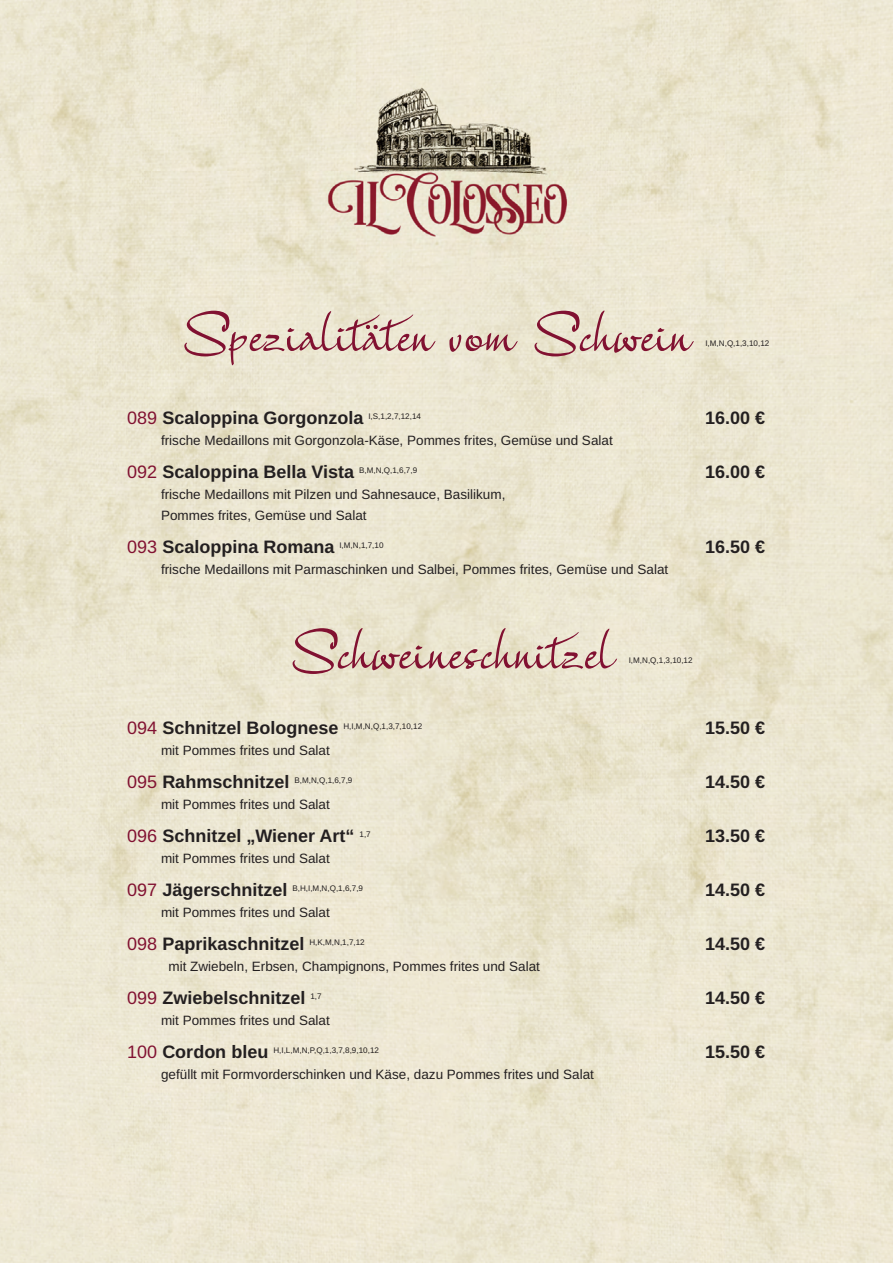
<style>
.page{position:relative;width:893px;height:1263px;background:#fff}
.page>*{position:absolute;margin:0;border:0;box-sizing:border-box;transform-origin:0 0}
.t1{font:900 54px "Genial";color:#811131}
.t2{font:700 18px "Arimo";color:#231f20}
.t3{font:13.5px/21px "Arimo";color:#231f20}
.t4{font:8.1px "Arimo";color:#231f20}
.s1{font-weight:400;color:#811131}
.s2{font-size:18px;color:#811131}
.s3{font-weight:700;font-size:18px}
</style>
<div class="page">
<img style="left:0;top:0;width:893px;height:1263px">
<h1 class="t1" style="left:179px;top:310px;width:512px">Spezialitäten vom Schwein</h1>
<p class="t4" style="left:705px;top:338px;width:65px">I,M,N,Q,1,3,10,12</p>
<h2 class="t2" style="left:127px;top:407px;width:295px"><span class="s1">089</span> Scaloppina Gorgonzola <sup>I,S,1,2,7,12,14</sup></h2>
<h2 class="t2" style="left:705px;top:407px;width:62px">16.00 €</h2>
<p class="t3" style="left:161px;top:429px;width:453px">frische Medaillons mit Gorgonzola-Käse, Pommes frites, Gemüse und Salat</p>
<h2 class="t2" style="left:127px;top:461px;width:291px"><span class="s1">092</span> Scaloppina Bella Vista <sup>B,M,N,Q,1,6,7,9</sup></h2>
<h2 class="t2" style="left:705px;top:461px;width:62px">16.00 €</h2>
<p class="t3" style="left:161px;top:483px;width:346px">frische Medaillons mit Pilzen und Sahnesauce, Basilikum,<br>Pommes frites, Gemüse und Salat</p>
<h2 class="t2" style="left:127px;top:536px;width:258px"><span class="s1">093</span> Scaloppina Romana <sup>I,M,N,1,7,10</sup></h2>
<h2 class="t2" style="left:705px;top:536px;width:62px">16.50 €</h2>
<p class="t3" style="left:161px;top:558px;width:509px">frische Medaillons mit Parmaschinken und Salbei, Pommes frites, Gemüse und Salat</p>
<h1 class="t1" style="left:287px;top:628px;width:327px">Schweineschnitzel</h1>
<p class="t4" style="left:629px;top:656px;width:65px">I,M,N,Q,1,3,10,12</p>
<p class="t4" style="left:127px;top:722px;width:296px"><span class="s2">094</span> <span class="s3">Schnitzel Bolognese</span> H,I,M,N,Q,1,3,7,10,12</p>
<h2 class="t2" style="left:705px;top:717px;width:62px">15.50 €</h2>
<p class="t3" style="left:161px;top:739px;width:170px">mit Pommes frites und Salat</p>
<p class="t4" style="left:127px;top:776px;width:227px"><span class="s2">095</span> <span class="s3">Rahmschnitzel</span> B,M,N,Q,1,6,7,9</p>
<h2 class="t2" style="left:705px;top:771px;width:62px">14.50 €</h2>
<p class="t3" style="left:161px;top:793px;width:170px">mit Pommes frites und Salat</p>
<h2 class="t2" style="left:127px;top:825px;width:245px"><span class="s1">096</span> Schnitzel „Wiener Art“ <sup>1,7</sup></h2>
<h2 class="t2" style="left:705px;top:825px;width:62px">13.50 €</h2>
<p class="t3" style="left:161px;top:847px;width:170px">mit Pommes frites und Salat</p>
<p class="t4" style="left:127px;top:884px;width:237px"><span class="s2">097</span> <span class="s3">Jägerschnitzel</span> B,H,I,M,N,Q,1,6,7,9</p>
<h2 class="t2" style="left:705px;top:879px;width:62px">14.50 €</h2>
<p class="t3" style="left:161px;top:901px;width:170px">mit Pommes frites und Salat</p>
<h2 class="t2" style="left:127px;top:933px;width:239px"><span class="s1">098</span> Paprikaschnitzel <sup>H,K,M,N,1,7,12</sup></h2>
<h2 class="t2" style="left:705px;top:933px;width:62px">14.50 €</h2>
<p class="t3" style="left:169px;top:955px;width:373px">mit Zwiebeln, Erbsen, Champignons, Pommes frites und Salat</p>
<h2 class="t2" style="left:127px;top:987px;width:196px"><span class="s1">099</span> Zwiebelschnitzel <sup>1,7</sup></h2>
<h2 class="t2" style="left:705px;top:987px;width:62px">14.50 €</h2>
<p class="t3" style="left:161px;top:1009px;width:170px">mit Pommes frites und Salat</p>
<p class="t4" style="left:127px;top:1046px;width:253px"><span class="s2">100</span> <span class="s3">Cordon bleu</span> H,I,L,M,N,P,Q,1,3,7,8,9,10,12</p>
<h2 class="t2" style="left:705px;top:1041px;width:62px">15.50 €</h2>
<p class="t3" style="left:161px;top:1063px;width:434px">gefüllt mit Formvorderschinken und Käse, dazu Pommes frites und Salat</p>
</div>
